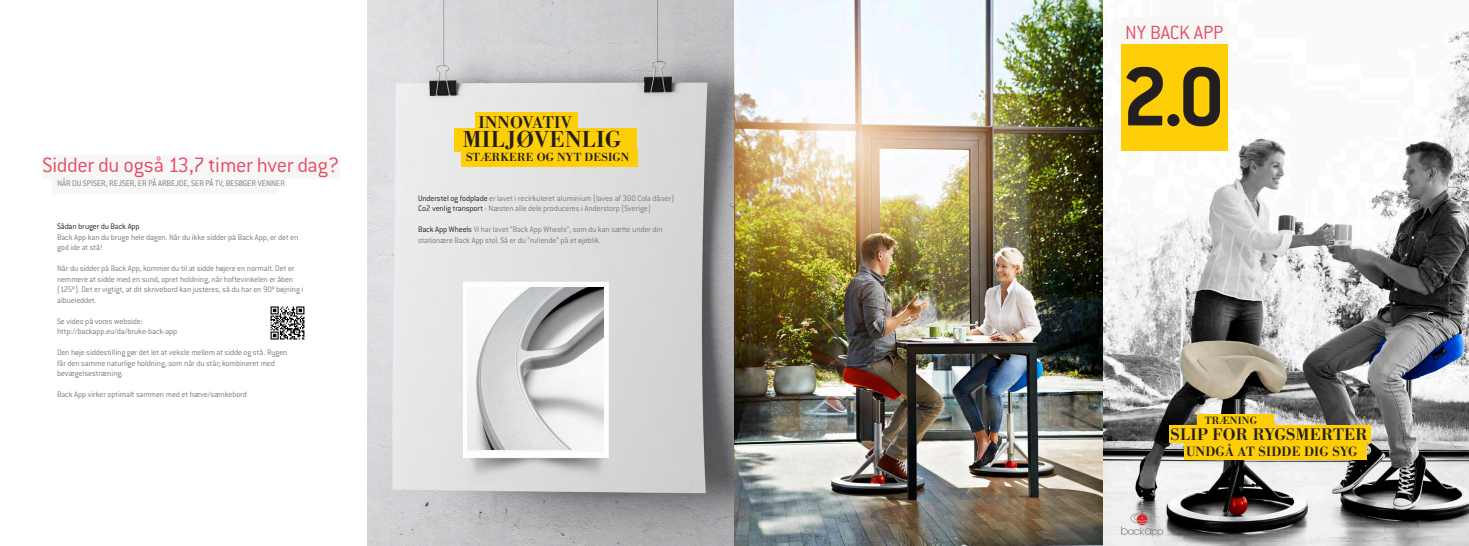
<style>
.page{position:relative;width:1469px;height:546px;background:#fff}
.page>*{position:absolute;margin:0;border:0;box-sizing:border-box;transform-origin:0 0}
.t1{font:700 91.44px "Conduit ITC";color:#231f20}
.t2{font:24.06px "Bodoni Antiqua TOT Dem Bol";letter-spacing:.015em;color:#231f20}
.t3{font:300 22.75px "Conduit ITC";letter-spacing:-.02em;color:#e54d67}
.t4{font:300 21px "Conduit ITC";letter-spacing:-.01em;color:#e54d67}
.t5{font:17.68px "Bodoni Antiqua TOT Dem Bol";letter-spacing:.015em;color:#231f20}
.t6{font:17.5px "Bodoni Antiqua TOT Dem Bol";letter-spacing:.015em;color:#231f20}
.t7{font:14px "Bodoni Antiqua TOT Dem Bol";letter-spacing:.015em;color:#231f20}
.t8{font:12.25px "Bodoni Antiqua TOT Dem Bol";letter-spacing:.015em;color:#231f20}
.t9{font:11.03px "Bodoni Antiqua TOT Dem Bol";letter-spacing:.015em;color:#231f20}
.t10{font:300 9.01px "Conduit ITC";color:#787a7c}
.t11{font:300 8.75px/10.5px "Conduit ITC";letter-spacing:-.015em;color:#787a7c}
.t12{font:300 8.75px "Conduit ITC";letter-spacing:-.015em;color:#231f20}
.s1{color:#231f20}
</style>
<div class="page">
<img style="left:367px;top:0;width:699px;height:546px">
<div style="left:461px;top:149px;width:176px;height:18px;background:#fece08"></div>
<div style="left:475px;top:113px;width:102px;height:15px;background:#fece08"></div>
<div style="left:454px;top:128px;width:182px;height:24px;background:#fece08"></div>
<img style="left:453px;top:278px;width:166px;height:208px">
<img style="left:467px;top:288px;width:136px;height:162px">
<img style="left:1066px;top:0;width:9px;height:546px">
<img style="left:1075px;top:0;width:393px;height:546px">
<div style="left:1121px;top:17px;width:107px;height:33px;background:#f7f7f5"></div>
<div style="left:1121px;top:44px;width:107px;height:107px;background:#fece08"></div>
<div style="left:1183px;top:443px;width:183px;height:17px;background:#fece08"></div>
<div style="left:1197px;top:414px;width:77px;height:11px;background:#fece08"></div>
<div style="left:1169px;top:425px;width:201px;height:18px;background:#fece08"></div>
<svg style="left:1121px;top:496px;width:42px;height:40px"></svg>
<div style="left:42px;top:155px;width:298px;height:24px;background:#f7f7f5"></div>
<div style="left:52px;top:176px;width:225px;height:18px;background:#f7f7f5"></div>
<img style="left:270px;top:306px;width:35px;height:34px">
<p class="t3" style="left:43px;top:153px;width:298px">Sidder du også 13,7 timer hver dag?</p>
<p class="t10" style="left:57px;top:178px;width:229px">NÅR DU SPISER, REJSER, ER PÅ ARBEJDE, SER PÅ TV, BESØGER VENNER</p>
<p class="t12" style="left:57px;top:222px;width:84px">Sådan bruger du Back App</p>
<p class="t11" style="left:57px;top:232px;width:243px">Back App kan du bruge hele dagen. Når du ikke sidder på Back App, er det en god ide at stå!</p>
<p class="t11" style="left:57px;top:263px;width:248px">Når du sidder på Back App, kommer du til at sidde højere en normalt. Det er nemmere at sidde med en sund, opret holdning, når hoftevinkelen er åben (125º). Det er vigtigt, at dit skrivebord kan justeres, så du har en 90º bøjning i albueleddet.</p>
<p class="t11" style="left:57px;top:316px;width:87px">Se video på vores webside:</p>
<p class="t11" style="left:57px;top:326px;width:122px">http://backapp.eu/da/bruke-back-app</p>
<p class="t11" style="left:57px;top:347px;width:232px">Den høje siddestilling gør det let at veksle mellem at sidde og stå. Rygen</p>
<p class="t11" style="left:57px;top:358px;width:219px">får den samme naturlige holdning, som når du står; kombineret med</p>
<p class="t11" style="left:57px;top:368px;width:68px">bevægelsestræning.</p>
<p class="t11" style="left:57px;top:389px;width:191px">Back App virker optimalt sammen med et hæve/sænkebord</p>
<p class="t5" style="left:478px;top:112px;width:95px">INNOVATIV</p>
<p class="t8" style="left:466px;top:150px;width:165px">STÆRKERE OG NYT DESIGN</p>
<p class="t11" style="left:418px;top:193px;width:257px"><span class="s1">Understel og fodplade</span> er lavet i recirkuleret aluminium (laves af 300 Cola dåser)</p>
<p class="t11" style="left:418px;top:203px;width:234px"><span class="s1">Co2 venlig transport</span> - Næsten alle dele produceres i Anderstorp (Sverige)</p>
<p class="t11" style="left:418px;top:224px;width:246px"><span class="s1">Back App Wheels</span> Vi har lavet ”Back App Wheels”, som du kan sætte under din</p>
<p class="t11" style="left:418px;top:235px;width:184px">stationære Back App stol. Så er du ”rullende” på et øjeblik.</p>
<p class="t2" style="left:463px;top:126px;width:160px">MILJØVENLIG</p>
<p class="t4" style="left:1125px;top:21px;width:100px">NY BACK APP</p>
<p class="t1" style="left:1122px;top:43px;width:104px">2.0</p>
<p class="t9" style="left:1204px;top:414px;width:54px">TRÆNING</p>
<p class="t6" style="left:1170px;top:425px;width:198px">SLIP FOR RYGSMERTER</p>
<p class="t7" style="left:1185px;top:444px;width:173px">UNDGÅ AT SIDDE DIG SYG</p>
</div>
